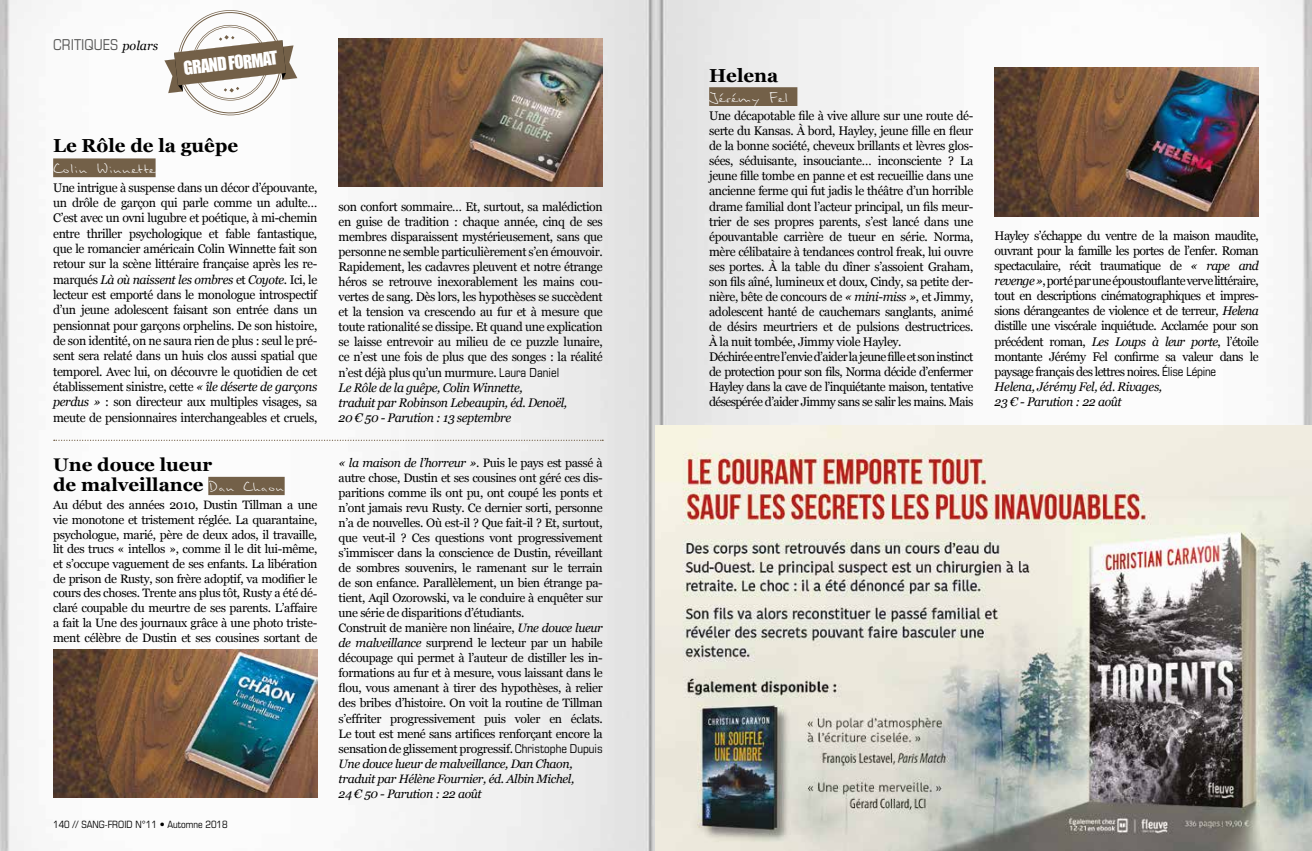
<style>
.page{position:relative;width:1312px;height:851px;background:#fff}
.page>*{position:absolute;margin:0;border:0;box-sizing:border-box;transform-origin:0 0}
.t1{font:700 18.75px "Georgia";color:#000}
.t2{font:700 18.25px/19.6px "Georgia";color:#000}
.t3{font:17.38px "Impact";color:#fff}
.t4{font:condensed 15px "Eurostile LT Std";color:#575756}
.t5{font:13.75px "Stylograph";color:#fff}
.t6{font:12.5px/15px "Georgia";letter-spacing:-.03em;color:#000}
.t7{font:12.5px/15.1px "Georgia";letter-spacing:-.05em;color:#000}
.t8{font:12.12px/15px "Georgia";letter-spacing:-.03em;color:#000;text-align:justify}
.t9{font:condensed 10px "Eurostile LT Std";color:#000}
.s1{font-family:"Georgia";font-style:italic;font-stretch:normal;font-size:12.5px;color:#000}
.s2{font-style:italic}
.s3{font-family:"Stylograph";font-weight:400;font-size:13.38px;color:#fff}
.s4{font-family:"Eurostile LT Std";font-stretch:condensed}
</style>
<div class="page">
<img style="left:656px;top:0;width:655px;height:425px">
<svg style="left:0;top:0;width:656px;height:850px"></svg>
<svg style="left:164px;top:8px;width:133px;height:110px"></svg>
<div style="left:53px;top:158px;width:102px;height:19px;background:#736048"></div>
<div style="left:709px;top:87px;width:88px;height:19px;background:#736048"></div>
<div style="left:208px;top:477px;width:76px;height:18px;background:#736048"></div>
<svg style="left:54px;top:439px;width:549px;height:2px"></svg>
<img style="left:656px;top:425px;width:655px;height:425px">
<img style="left:53px;top:649px;width:264px;height:148px">
<img style="left:338px;top:38px;width:264px;height:149px">
<img style="left:994px;top:67px;width:264px;height:149px">
<p class="t4" style="left:53px;top:35px;width:106px">CRITIQUES <span class="s1">polars</span></p>
<h3 class="t3" style="left:182px;top:55px;width:96px;rotate:-7deg">GRAND FORMAT</h3>
<h1 class="t1" style="left:53px;top:132px;width:186px">Le Rôle de la guêpe</h1>
<p class="t5" style="left:53px;top:158px;width:104px">Colin Winnette</p>
<p class="t6" style="left:53px;top:179px;width:265px;line-height:15.4px;text-align:justify">Une intrigue à suspense dans un décor d’épouvante, un drôle de garçon qui parle comme un adulte… C’est avec un ovni lugubre et poétique, à mi-chemin entre thriller psychologique et fable fantastique, que le romancier américain Colin Winnette fait son retour sur la scène littéraire française après les re&shy;marqués <span class="s2">Là où naissent les ombres</span> et <span class="s2">Coyote</span>. Ici, le lecteur est emporté dans le monologue introspectif d’un jeune adolescent faisant son entrée dans un pensionnat pour garçons orphelins. De son histoire, de son identité, on ne saura rien de plus : seul le pré&shy;sent sera relaté dans un huis clos aussi spatial que temporel. Avec lui, on découvre le quotidien de cet établissement sinistre, cette <span class="s2">« île déserte de garçons perdus »</span> : son directeur aux multiples visages, sa meute de pensionnaires interchangeables et cruels,</p>
<h2 class="t2" style="left:53px;top:454px;width:233px">Une douce lueur<br>de malveillance <span class="s3">Dan Chaon</span></h2>
<p class="t8" style="left:53px;top:497px;width:265px">Au début des années 2010, Dustin Tillman a une vie monotone et tristement réglée. La quarantaine, psychologue, marié, père de deux ados, il travaille, lit des trucs « intellos », comme il le dit lui-même, et s’occupe vaguement de ses enfants. La libération de prison de Rusty, son frère adoptif, va modifier le cours des choses. Trente ans plus tôt, Rusty a été dé&shy;claré coupable du meurtre de ses parents. L’affaire a fait la Une des journaux grâce à une photo triste&shy;ment célèbre de Dustin et ses cousines sortant de</p>
<p class="t9" style="left:53px;top:818px;width:176px">140 // SANG-FROID N°11 • Automne 2018</p>
<p class="t6" style="left:338px;top:198px;width:265px">son confort sommaire… Et, surtout, sa malédiction en guise de tradition : chaque année, cinq de ses membres disparaissent mystérieusement, sans que personne ne semble particulièrement s’en émouvoir.<br>Rapidement, les cadavres pleuvent et notre étrange héros se retrouve inexorablement les mains cou&shy;vertes de sang. Dès lors, les hypothèses se succèdent et la tension va crescendo au fur et à mesure que toute rationalité se dissipe. Et quand une explication se laisse entrevoir au milieu de ce puzzle lunaire, ce n’est une fois de plus que des songes : la réalité n’est déjà plus qu’un murmure. <span class="s4">Laura Daniel<br></span><span class="s2">Le Rôle de la guêpe, Colin Winnette,<br>traduit par Robinson Lebeaupin, éd. Denoël,<br>20 € 50 - Parution : 13 septembre</span></p>
<p class="t8" style="left:338px;top:454px;width:265px;text-align:left"><span class="s2">« la maison de l’horreur »</span>. Puis le pays est passé à autre chose, Dustin et ses cousines ont géré ces dis&shy;paritions comme ils ont pu, ont coupé les ponts et n’ont jamais revu Rusty. Ce dernier sorti, personne n’a de nouvelles. Où est-il ? Que fait-il ? Et, surtout, que veut-il ? Ces questions vont progressivement s’immiscer dans la conscience de Dustin, réveillant de sombres souvenirs, le ramenant sur le terrain de son enfance. Parallèlement, un bien étrange pa&shy;tient, Aqil Ozorowski, va le conduire à enquêter sur une série de disparitions d’étudiants.<br>Construit de manière non linéaire, <span class="s2">Une douce lueur de malveillance</span> surprend le lecteur par un habile découpage qui permet à l’auteur de distiller les in&shy;formations au fur et à mesure, vous laissant dans le flou, vous amenant à tirer des hypothèses, à relier des bribes d’histoire. On voit la routine de Tillman s’effriter progressivement puis voler en éclats.<br>Le tout est mené sans artifices renforçant encore la sensation de glissement progressif. <span class="s4">Christophe Dupuis </span><span class="s2">Une douce lueur de malveillance, Dan Chaon, traduit par Hélène Fournier, éd. Albin Michel,<br>24 € 50 - Parution : 22 août</span></p>
<h1 class="t1" style="left:709px;top:61px;width:71px">Helena</h1>
<p class="t5" style="left:709px;top:87px;width:81px">Jérémy Fel</p>
<p class="t6" style="left:709px;top:108px;width:265px">Une décapotable file à vive allure sur une route dé&shy;serte du Kansas. À bord, Hayley, jeune fille en fleur de la bonne société, cheveux brillants et lèvres glos&shy;sées, séduisante, insouciante… inconsciente ? La jeune fille tombe en panne et est recueillie dans une ancienne ferme qui fut jadis le théâtre d’un horrible drame familial dont l’acteur principal, un fils meur&shy;trier de ses propres parents, s’est lancé dans une épouvantable carrière de tueur en série. Norma, mère célibataire à tendances control freak, lui ouvre ses portes. À la table du dîner s’assoient Graham, son fils aîné, lumineux et doux, Cindy, sa petite der&shy;nière, bête de concours de <span class="s2">« mini-miss »</span>, et Jimmy, adolescent hanté de cauchemars sanglants, animé de désirs meurtriers et de pulsions destructrices.<br>À la nuit tombée, Jimmy viole Hayley.<br>Déchirée entre l’envie d’aider la jeune fille et son instinct de protection pour son fils, Norma décide d’enfermer Hayley dans la cave de l’inquiétante maison, tentative désespérée d’aider Jimmy sans se salir les mains. Mais</p>
<p class="t7" style="left:994px;top:227px;width:265px">Hayley s’échappe du ventre de la maison maudite, ouvrant pour la famille les portes de l’enfer. Roman spectaculaire, récit traumatique de <span class="s2">« rape and revenge»</span>, porté par une époustouflante verve littéraire, tout en descriptions cinématographiques et impres&shy;sions dérangeantes de violence et de terreur, <span class="s2">Helena </span>distille une viscérale inquiétude. Acclamée pour son précédent roman, <span class="s2">Les Loups à leur porte</span>, l’étoile montante Jérémy Fel confirme sa valeur dans le paysage français des lettres noires. <span class="s4">Élise Lépine </span><span class="s2">Helena, Jérémy Fel, éd. Rivages,<br>23 € - Parution : 22 août</span></p>
</div>
